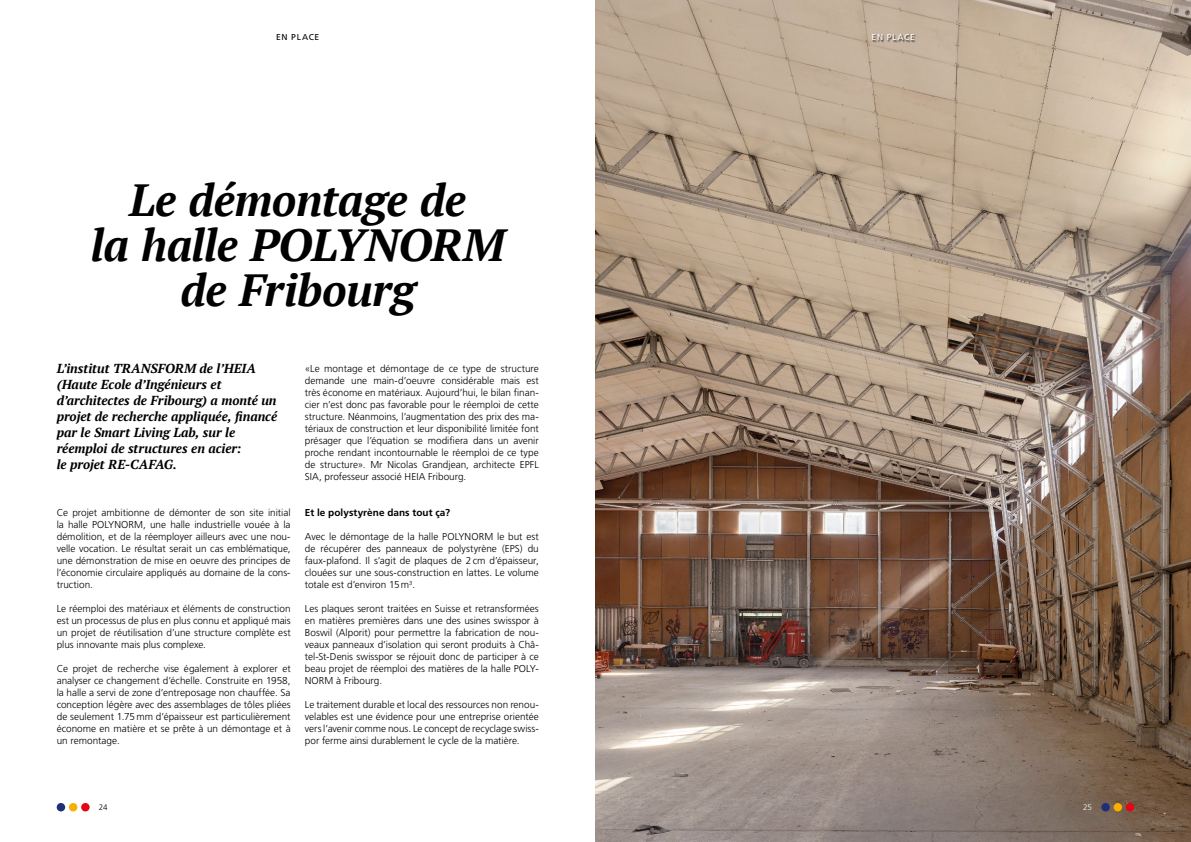
<style>
.page{position:relative;width:1191px;height:842px;background:#fff}
.page>*{position:absolute;margin:0;border:0;box-sizing:border-box;transform-origin:0 0}
.t1{font:italic 700 45px/45px "PT Serif";letter-spacing:-.01em;color:#000;text-align:center}
.t2{font:italic 700 13px/16px "PT Serif";letter-spacing:-.005em;color:#000}
.t3{font:300 10px/12px "Frutiger LT Std";color:#000;text-align:justify}
.t4{font:700 10px "Frutiger LT Std";letter-spacing:.005em;color:#000}
.t5{font:8.5px "Frutiger LT Std";letter-spacing:.085em;color:#fff}
.t6{font:8.5px "Frutiger LT Std";letter-spacing:.085em;color:#000}
.t7{font:300 8px "Frutiger LT Std";color:#000}
.t8{font:300 8px "Frutiger LT Std";color:#fff}
</style>
<div class="page">
<img style="left:595px;top:0;width:596px;height:842px">
<div style="left:872px;top:34px;width:44px;height:9px;background:#000;opacity:.75"></div>
<div style="left:57px;top:803px;width:8px;height:8px;background:#1f2e77;border-radius:50%"></div>
<div style="left:69px;top:803px;width:8px;height:8px;background:#f9af00;border-radius:50%"></div>
<div style="left:81px;top:803px;width:9px;height:8px;background:#e30613;border-radius:50%"></div>
<div style="left:1101px;top:803px;width:8px;height:8px;background:#1f2e77;border-radius:50%"></div>
<div style="left:1113px;top:803px;width:9px;height:8px;background:#f9af00;border-radius:50%"></div>
<div style="left:1125px;top:803px;width:9px;height:8px;background:#e30613;border-radius:50%"></div>
<p class="t6" style="left:276px;top:32px;width:45px">EN PLACE</p>
<h1 class="t1" style="left:91px;top:177px;width:415px">Le démontage de<br>la halle POLYNORM de Fribourg</h1>
<h2 class="t2" style="left:57px;top:360px;width:222px">L’institut TRANSFORM de l’HEIA (Haute Ecole d’Ingénieurs et d’architectes de Fribourg) a monté un projet de recherche appliquée, financé par le Smart Living Lab, sur le réemploi de structures en acier:<br>le projet RE-CAFAG.</h2>
<p class="t3" style="left:57px;top:507px;width:235px">Ce projet ambitionne de démonter de son site initial la halle POLYNORM, une halle industrielle vouée à la démolition, et de la réemployer ailleurs avec une nou&shy;velle vocation. Le résultat serait un cas emblématique, une démonstration de mise en oeuvre des principes de l’économie circulaire appliqués au domaine de la cons&shy;truction.</p>
<p class="t3" style="left:57px;top:603px;width:235px">Le réemploi des matériaux et éléments de construction est un processus de plus en plus connu et appliqué mais un projet de réutilisation d’une structure complète est plus innovante mais plus complexe.</p>
<p class="t3" style="left:57px;top:663px;width:235px">Ce projet de recherche vise également à explorer et analyser ce changement d’échelle. Construite en 1958, la halle a servi de zone d’entreposage non chauffée. Sa conception légère avec des assemblages de tôles pliées de seulement 1.75mm d’épaisseur est particulièrement économe en matière et se prête à un démontage et à un remontage.</p>
<p class="t3" style="left:305px;top:363px;width:235px">«Le montage et démontage de ce type de structure demande une main-d’oeuvre considérable mais est très économe en matériaux. Aujourd’hui, le bilan finan&shy;cier n’est donc pas favorable pour le réemploi de cette structure. Néanmoins, l’augmentation des prix des ma&shy;tériaux de construction et leur disponibilité limitée font présager que l’équation se modifiera dans un avenir proche rendant incontournable le réemploi de ce type de structure». Mr Nicolas Grandjean, architecte EPFL SIA, professeur associé HEIA Fribourg.</p>
<p class="t4" style="left:305px;top:507px;width:147px">Et le polystyrène dans tout ça?</p>
<p class="t3" style="left:305px;top:531px;width:235px">Avec le démontage de la halle POLYNORM le but est de récupérer des panneaux de polystyrène (EPS) du faux-plafond. Il s’agit de plaques de 2cm d’épaisseur, clouées sur une sous-construction en lattes. Le volume totale est d’environ 15m<sup>3</sup>.</p>
<p class="t3" style="left:305px;top:603px;width:235px">Les plaques seront traitées en Suisse et retransformées en matières premières dans une des usines swisspor à Boswil (Alporit) pour permettre la fabrication de nou&shy;veaux panneaux d’isolation qui seront produits à Châ&shy;tel-St-Denis swisspor se réjouit donc de participer à ce beau projet de réemploi des matières de la halle POLY-NORM à Fribourg.</p>
<p class="t3" style="left:305px;top:699px;width:235px">Le traitement durable et local des ressources non renou&shy;velables est une évidence pour une entreprise orientée vers l’avenir comme nous. Le concept de recyclage swiss&shy;por ferme ainsi durablement le cycle de la matière.</p>
<p class="t7" style="left:99px;top:803px;width:10px">24</p>
<p class="t5" style="left:871px;top:32px;width:45px">EN PLACE</p>
<p class="t8" style="left:1083px;top:803px;width:10px">25</p>
</div>
